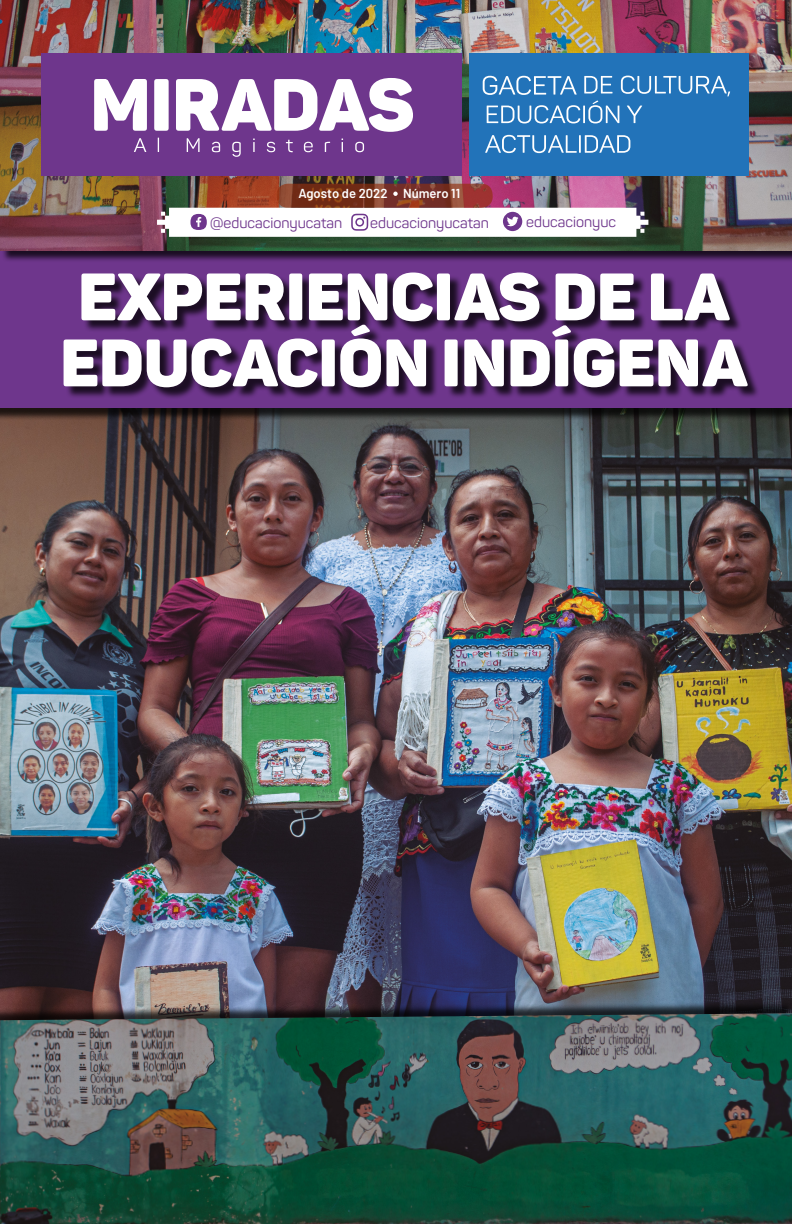
<style>
.page{position:relative;width:792px;height:1224px;background:#fff}
.page>*{position:absolute;margin:0;border:0;box-sizing:border-box;transform-origin:0 0}
.t1{font:900 72.8px "Panton";color:#fff}
.t2{font:900 66px/66px "Panton";color:#fff}
.t3{font:14.8px "Panton";color:#6e368c}
.t4{font:600 13px "Barlow";color:#fff}
</style>
<div class="page">
<img style="left:0;top:421px;width:792px;height:580px">
<div style="left:0;top:227px;width:792px;height:194px;background:#000;opacity:.75"></div>
<div style="left:0;top:225px;width:792px;height:183px;background:#6e368c"></div>
<div style="left:1px;top:0;width:791px;height:263px;background:#000;opacity:.75"></div>
<img style="left:0;top:0;width:792px;height:250px">
<svg style="left:157px;top:208px;width:491px;height:29px"></svg>
<div style="left:41px;top:53px;width:421px;height:123px;background:#6e368c"></div>
<svg style="left:134px;top:138px;width:12px;height:14px"></svg>
<svg style="left:158px;top:138px;width:1px;height:14px"></svg>
<svg style="left:187px;top:138px;width:13px;height:14px"></svg>
<svg style="left:212px;top:142px;width:8px;height:10px"></svg>
<svg style="left:232px;top:142px;width:9px;height:15px"></svg>
<svg style="left:253px;top:138px;width:2px;height:14px"></svg>
<svg style="left:267px;top:142px;width:8px;height:10px"></svg>
<svg style="left:286px;top:140px;width:7px;height:12px"></svg>
<svg style="left:304px;top:142px;width:9px;height:10px"></svg>
<svg style="left:325px;top:142px;width:5px;height:10px"></svg>
<svg style="left:342px;top:138px;width:1px;height:14px"></svg>
<svg style="left:355px;top:142px;width:9px;height:10px"></svg>
<div style="left:470px;top:53px;width:279px;height:123px;background:#2273b9"></div>
<svg style="left:485px;top:135px;width:145px;height:18px"></svg>
<svg style="left:483px;top:76px;width:247px;height:47px"></svg>
<div style="left:0;top:1001px;width:792px;height:223px;background:#000;opacity:.75"></div>
<img style="left:0;top:1013px;width:792px;height:211px">
<div style="left:65px;top:274px;width:695px;height:126px;background:#000;opacity:.75"></div>
<svg style="left:277px;top:184px;width:216px;height:24px;background:#813726"></svg>
<svg style="left:393px;top:192px;width:5px;height:4px"></svg>
<h1 class="t1" style="left:91px;top:59px;width:325px">MIRADAS</h1>
<p class="t4" style="left:298px;top:186px;width:163px">Agosto de 2022 Número 11</p>
<p class="t3" style="left:210px;top:213px;width:134px">@educacionyucatan</p>
<p class="t3" style="left:370px;top:213px;width:120px">educacionyucatan</p>
<p class="t3" style="left:526px;top:213px;width:91px">educacionyuc</p>
<h2 class="t2" style="left:60px;top:263px;width:688px">EXPERIENCIAS DE LA<br>EDUCACIÓN INDÍGENA</h2>
</div>
